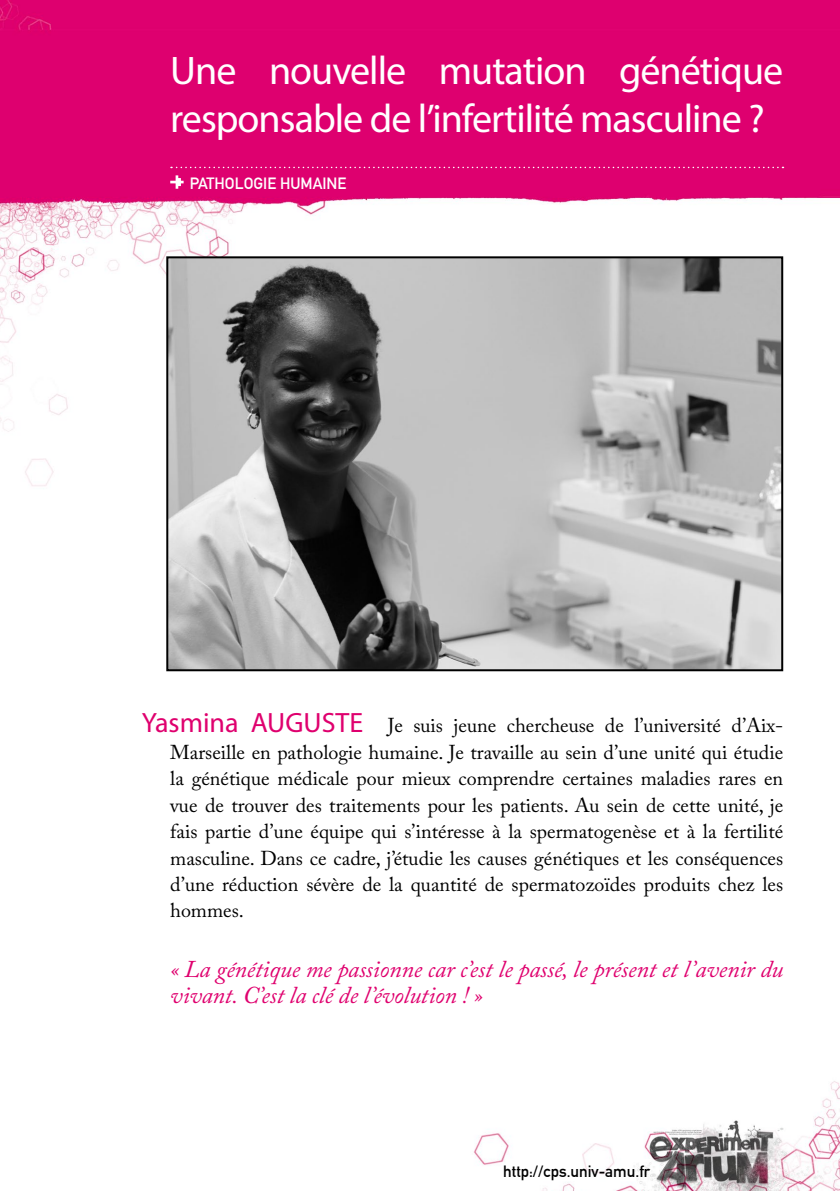
<style>
.page{position:relative;width:840px;height:1191px;background:#fff}
.page>*{position:absolute;margin:0;border:0;box-sizing:border-box;transform-origin:0 0}
.t1{font:40px/48px "Myriad Pro";letter-spacing:-.025em;color:#fff}
.t2{font:italic 24px/26.4px "Adobe Caslon Pro";letter-spacing:-.005em;color:#df006e}
.t3{font:20px/26.4px "Adobe Caslon Pro";color:#000;text-align:justify}
.t4{font:700 16px "DIN Alternate";color:#000}
.t5{font:700 16px "DIN Alternate";color:#fff}
.s1{font-family:"Myriad Pro";font-size:28px;color:#df006e}
</style>
<div class="page">
<img style="left:0;top:0;width:839px;height:1191px">
<img style="left:169px;top:259px;width:610px;height:409px">
<div style="left:166px;top:256px;width:616px;height:415px;border:2px solid #000"></div>
<svg style="left:170px;top:175px;width:13px;height:14px"></svg>
<svg style="left:171px;top:167px;width:612px;height:1px"></svg>
<h1 class="t1" style="left:170px;top:46px;width:614px">Une nouvelle mutation génétique responsable de l’infertilité masculine ?</h1>
<p class="t5" style="left:190px;top:171px;width:158px">PATHOLOGIE HUMAINE</p>
<p class="t3" style="left:170px;top:712px;width:614px;text-indent:-28px"><span class="s1">Yasmina AUGUSTE</span> Je suis jeune chercheuse de l’université d’Aix-Marseille en pathologie humaine. Je travaille au sein d’une unité qui étudie la génétique médicale pour mieux comprendre certaines maladies rares en vue de trouver des traitements pour les patients. Au sein de cette unité, je fais partie d’une équipe qui s’intéresse à la spermatogenèse et à la fertilité masculine. Dans ce cadre, j’étudie les causes génétiques et les conséquences d’une réduction sévère de la quantité de spermatozoïdes produits chez les hommes.</p>
<p class="t2" style="left:170px;top:955px;width:614px">« La génétique me passionne car c’est le passé, le présent et l’avenir du vivant. C’est la clé de l’évolution ! »</p>
<p class="t4" style="left:503px;top:1158px;width:148px">http://cps.univ-amu.fr</p>
</div>
